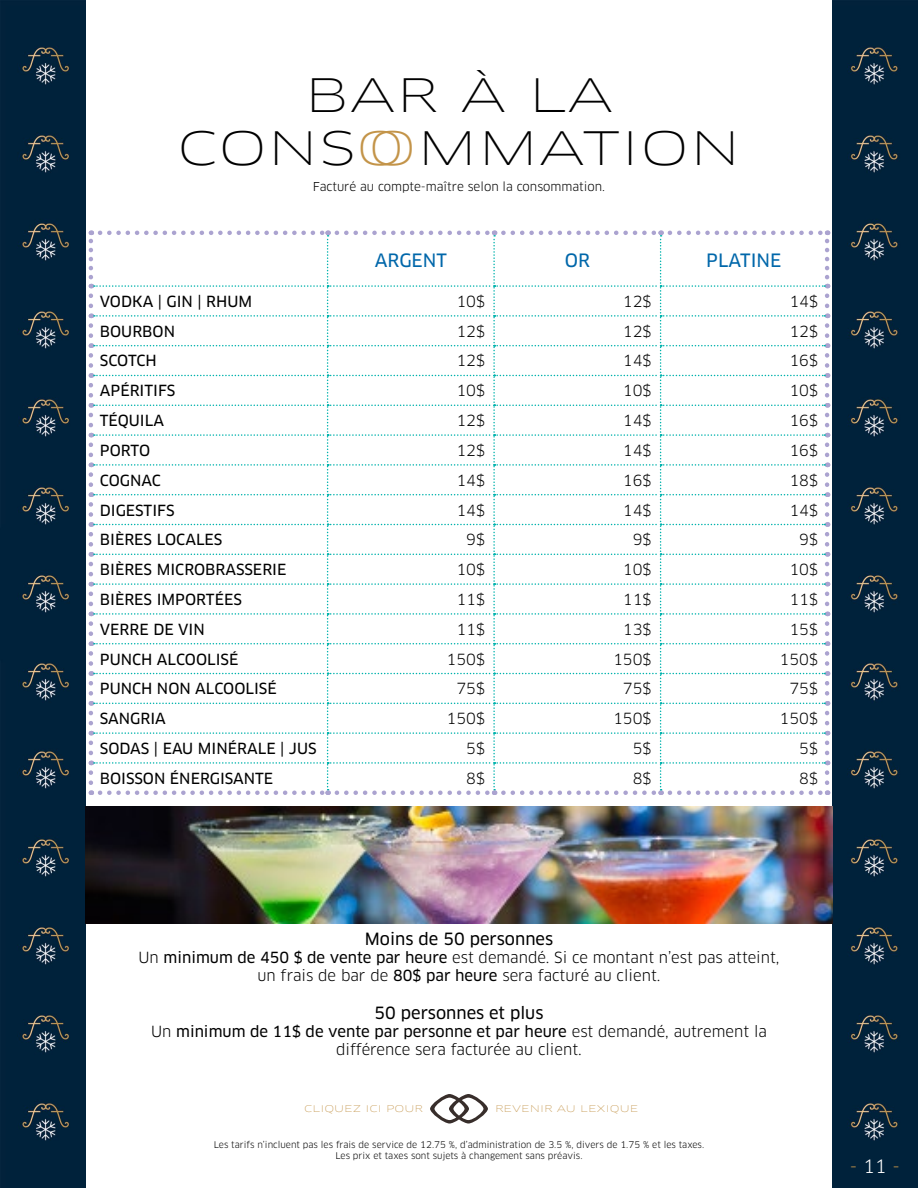
<style>
.page{position:relative;width:918px;height:1188px;background:#fff}
.page>*{position:absolute;margin:0;border:0;box-sizing:border-box;transform-origin:0 0}
.t1{font:100 45px/52.7px "Clan OT Extd";color:#000;text-align:center}
.t2{font:18px "Clan OT News";color:#0067aa}
.t3{font:18px "Clan OT";color:#c39449}
.t4{font:16.5px "Clan OT News";color:#000}
.t5{font:15px/18px "Clan OT";color:#000;text-align:center}
.t6{font:15px "Clan OT News";color:#000}
.t7{font:12px "Clan OT";color:#000}
.t8{font:9px/10.8px "Clan OT";color:#000;text-align:center}
.t9{font:100 9px "Clan OT Extd";color:#c39449}
.s1{color:#c39449}
.s2{font-family:"Clan OT News"}
.s3{font-family:"Clan OT"}
.s4{color:#fff}
</style>
<div class="page">
<img style="left:0;top:0;width:86px;height:1188px">
<img style="left:832px;top:0;width:86px;height:1188px">
<svg style="left:430px;top:1094px;width:58px;height:30px"></svg>
<svg style="left:89px;top:231px;width:740px;height:564px"></svg>
<img style="left:86px;top:806px;width:746px;height:117px">
<h1 class="t1" style="left:177px;top:69px;width:566px">BAR À LA<br>CONS<span class="s1">OO</span>MMATION</h1>
<p class="t7" style="left:313px;top:180px;width:294px">Facturé au compte-maître selon la consommation.</p>
<p class="t2" style="left:375px;top:249px;width:74px">ARGENT</p>
<p class="t2" style="left:565px;top:249px;width:27px">OR</p>
<p class="t2" style="left:706px;top:249px;width:77px">PLATINE</p>
<p class="t6" style="left:100px;top:292px;width:154px">VODKA | GIN | RHUM</p>
<p class="t5" style="left:456px;top:292px;width:30px">10$</p>
<p class="t5" style="left:623px;top:292px;width:30px">12$</p>
<p class="t5" style="left:789px;top:292px;width:30px">14$</p>
<p class="t6" style="left:100px;top:322px;width:77px">BOURBON</p>
<p class="t5" style="left:456px;top:322px;width:30px">12$</p>
<p class="t5" style="left:623px;top:322px;width:30px">12$</p>
<p class="t5" style="left:789px;top:322px;width:30px">12$</p>
<p class="t6" style="left:100px;top:352px;width:59px">SCOTCH</p>
<p class="t5" style="left:456px;top:352px;width:30px">12$</p>
<p class="t5" style="left:623px;top:352px;width:30px">14$</p>
<p class="t5" style="left:789px;top:352px;width:30px">16$</p>
<p class="t6" style="left:100px;top:382px;width:77px">APÉRITIFS</p>
<p class="t5" style="left:456px;top:382px;width:30px">10$</p>
<p class="t5" style="left:623px;top:382px;width:30px">10$</p>
<p class="t5" style="left:789px;top:382px;width:30px">10$</p>
<p class="t6" style="left:100px;top:412px;width:66px">TÉQUILA</p>
<p class="t5" style="left:456px;top:412px;width:30px">12$</p>
<p class="t5" style="left:623px;top:412px;width:30px">14$</p>
<p class="t5" style="left:789px;top:412px;width:30px">16$</p>
<p class="t6" style="left:100px;top:442px;width:52px">PORTO</p>
<p class="t5" style="left:456px;top:441px;width:30px">12$</p>
<p class="t5" style="left:623px;top:441px;width:30px">14$</p>
<p class="t5" style="left:789px;top:441px;width:30px">16$</p>
<p class="t6" style="left:100px;top:471px;width:62px">COGNAC</p>
<p class="t5" style="left:456px;top:471px;width:30px">14$</p>
<p class="t5" style="left:623px;top:471px;width:30px">16$</p>
<p class="t5" style="left:789px;top:471px;width:30px">18$</p>
<p class="t6" style="left:100px;top:501px;width:76px">DIGESTIFS</p>
<p class="t5" style="left:456px;top:501px;width:30px">14$</p>
<p class="t5" style="left:623px;top:501px;width:30px">14$</p>
<p class="t5" style="left:789px;top:501px;width:30px">14$</p>
<p class="t6" style="left:100px;top:531px;width:124px">BIÈRES LOCALES</p>
<p class="t5" style="left:466px;top:531px;width:20px">9$</p>
<p class="t5" style="left:633px;top:531px;width:20px">9$</p>
<p class="t5" style="left:799px;top:531px;width:20px">9$</p>
<p class="t6" style="left:100px;top:561px;width:188px">BIÈRES MICROBRASSERIE</p>
<p class="t5" style="left:456px;top:561px;width:30px">10$</p>
<p class="t5" style="left:623px;top:561px;width:30px">10$</p>
<p class="t5" style="left:789px;top:561px;width:30px">10$</p>
<p class="t6" style="left:100px;top:591px;width:144px">BIÈRES IMPORTÉES</p>
<p class="t5" style="left:456px;top:590px;width:30px">11$</p>
<p class="t5" style="left:623px;top:590px;width:30px">11$</p>
<p class="t5" style="left:789px;top:590px;width:30px">11$</p>
<p class="t6" style="left:100px;top:620px;width:106px">VERRE DE VIN</p>
<p class="t5" style="left:456px;top:620px;width:30px">11$</p>
<p class="t5" style="left:623px;top:620px;width:30px">13$</p>
<p class="t5" style="left:789px;top:620px;width:30px">15$</p>
<p class="t6" style="left:100px;top:650px;width:140px">PUNCH ALCOOLISÉ</p>
<p class="t5" style="left:447px;top:650px;width:40px">150$</p>
<p class="t5" style="left:613px;top:650px;width:40px">150$</p>
<p class="t5" style="left:780px;top:650px;width:40px">150$</p>
<p class="t6" style="left:100px;top:680px;width:178px">PUNCH NON ALCOOLISÉ</p>
<p class="t5" style="left:456px;top:680px;width:30px">75$</p>
<p class="t5" style="left:623px;top:680px;width:30px">75$</p>
<p class="t5" style="left:789px;top:680px;width:30px">75$</p>
<p class="t6" style="left:100px;top:710px;width:67px">SANGRIA</p>
<p class="t5" style="left:447px;top:710px;width:40px">150$</p>
<p class="t5" style="left:613px;top:710px;width:40px">150$</p>
<p class="t5" style="left:780px;top:710px;width:40px">150$</p>
<p class="t6" style="left:100px;top:740px;width:218px">SODAS | EAU MINÉRALE | JUS</p>
<p class="t5" style="left:466px;top:739px;width:20px">5$</p>
<p class="t5" style="left:633px;top:739px;width:20px">5$</p>
<p class="t5" style="left:799px;top:739px;width:20px">5$</p>
<p class="t6" style="left:100px;top:769px;width:175px">BOISSON ÉNERGISANTE</p>
<p class="t5" style="left:466px;top:769px;width:20px">8$</p>
<p class="t5" style="left:633px;top:769px;width:20px">8$</p>
<p class="t5" style="left:799px;top:769px;width:20px">8$</p>
<p class="t4" style="left:365px;top:929px;width:190px">Moins de 50 personnes</p>
<p class="t5" style="left:138px;top:948px;width:643px">Un <span class="s2">minimum de 450 $ de vente par heure</span> est demandé. Si ce montant n’est pas atteint, un frais de bar de <span class="s2">80$ par heure</span> sera facturé au client.</p>
<p class="t4" style="left:374px;top:1003px;width:171px">50 personnes et plus</p>
<p class="t6" style="left:151px;top:1022px;width:617px"><span class="s3">Un</span> minimum de 11$ de vente par personne et par heure <span class="s3">est demandé, autrement la</span></p>
<p class="t5" style="left:336px;top:1040px;width:247px">différence sera facturée au client.</p>
<p class="t9" style="left:304px;top:1103px;width:120px">CLIQUEZ ICI POUR</p>
<p class="t9" style="left:495px;top:1103px;width:145px">REVENIR AU LEXIQUE</p>
<p class="t8" style="left:214px;top:1140px;width:492px">Les tarifs n’incluent pas les frais de service de 12.75 %, d’administration de 3.5 %, divers de 1.75 % et les taxes.<br>Les prix et taxes sont sujets à changement sans préavis.</p>
<p class="t3" style="left:850px;top:1156px;width:51px">- <span class="s4">11</span> -</p>
</div>
